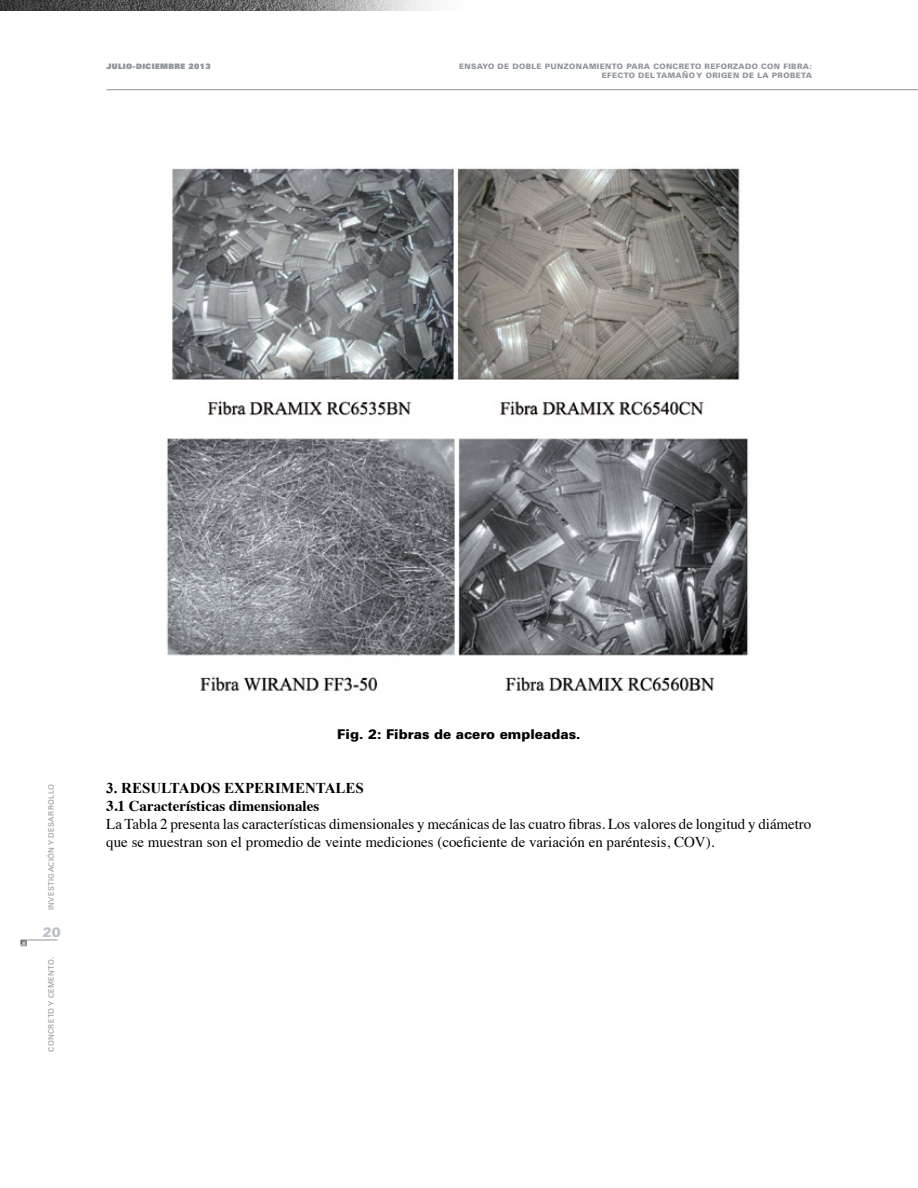
<style>
.page{position:relative;width:918px;height:1188px;background:#fff}
.page>*{position:absolute;margin:0;border:0;box-sizing:border-box;transform-origin:0 0}
.t1{font:15px/18px "Times";letter-spacing:-.005em;color:#000}
.t2{font:700 15px "Times";color:#000}
.t3{font:700 15px "Times New Roman";color:#000}
.t4{font:900 13.5px "Univers";color:#000}
.t5{font:900 13.5px "Univers";color:#bcbfc7}
.t6{font:900 7.5px/9.1px "Univers";letter-spacing:.05em;color:#8f939c;text-align:right}
.t7{font:7.5px "Univers";letter-spacing:.05em;color:#8f939c}
.t8{font:900 7.5px "Univers";letter-spacing:.05em;color:#8f939c}
</style>
<div class="page">
<hr style="left:107px;top:89px;width:811px;height:1px;background:#8f939c">
<hr style="left:21px;top:940px;width:36px;height:1px;background:#8f939c">
<img style="left:0;top:0;width:436px;height:10px">
<svg style="left:21px;top:940px;width:6px;height:6px"></svg>
<img style="left:166px;top:438px;width:583px;height:253px">
<img style="left:172px;top:168px;width:568px;height:248px">
<p class="t8" style="left:106px;top:62px;width:106px">JULIO-DICIEMBRE 2013</p>
<p class="t6" style="left:459px;top:62px;width:354px">ENSAYO DE DOBLE PUNZONAMIENTO PARA CONCRETO REFORZADO CON FIBRA:<br>EFECTO DEL TAMAÑO Y ORIGEN DE LA PROBETA</p>
<p class="t7" style="left:47px;top:910px;width:127px;rotate:-90deg">INVESTIGACIÓN Y DESARROLLO</p>
<p class="t5" style="left:43px;top:923px;width:20px">20</p>
<p class="t7" style="left:47px;top:1052px;width:96px;rotate:-90deg">CONCRETO Y CEMENTO.</p>
<p class="t4" style="left:337px;top:726px;width:245px">Fig. 2: Fibras de acero empleadas.</p>
<p class="t3" style="left:106px;top:780px;width:259px">3. RESULTADOS EXPERIMENTALES</p>
<p class="t2" style="left:106px;top:792px;width:214px">3.1 Características dimensionales</p>
<p class="t1" style="left:106px;top:814px;width:707px">La Tabla 2 presenta las características dimensionales y mecánicas de las cuatro fibras. Los valores de longitud y diámetro que se muestran son el promedio de veinte mediciones (coeficiente de variación en paréntesis, COV).</p>
</div>
